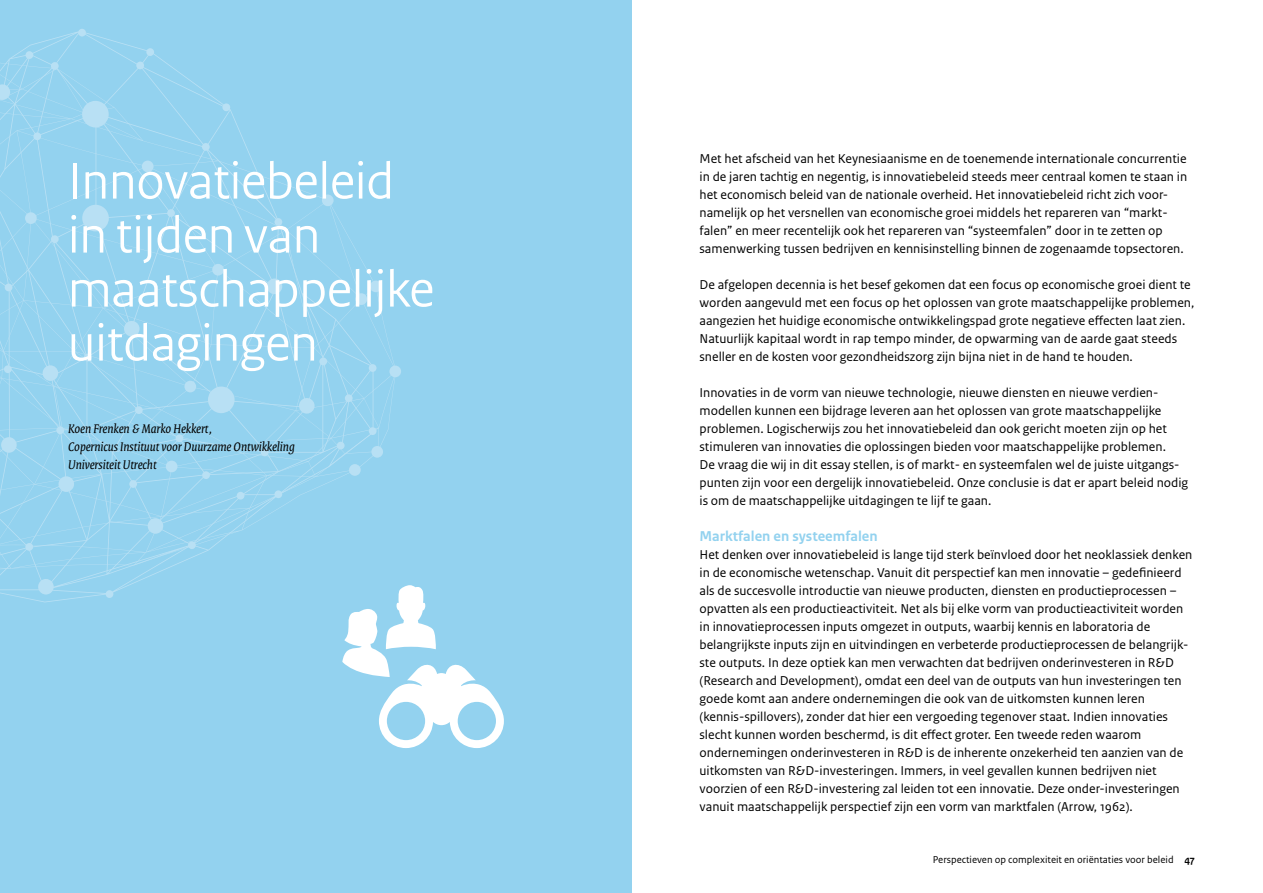
<style>
.page{position:relative;width:1263px;height:893px;background:#fff}
.page>*{position:absolute;margin:0;border:0;box-sizing:border-box;transform-origin:0 0}
.t1{font:54px/54px "Rijksoverheid Sans Heading";color:#fff}
.t2{font:700 15px "Rijksoverheid Sans Text";color:#93d2ef}
.t3{font:13.5px/18px "Rijksoverheid Sans Text";color:#000}
.t4{font:italic 13.5px/18px "Rijksoverheid Serif";color:#000}
.t5{font:10.5px "Rijksoverheid Sans Text";color:#000}
.s1{font-weight:700}
</style>
<div class="page">
<div style="left:0;top:0;width:631px;height:893px;background:#93d2ef"></div>
<svg style="left:0;top:29px;width:376px;height:573px"></svg>
<svg style="left:342px;top:584px;width:162px;height:164px"></svg>
<h1 class="t1" style="left:68px;top:155px;width:368px">Innovatiebeleid in tijden van maatschappelijke uitdagingen</h1>
<p class="t4" style="left:68px;top:419px;width:228px">Koen Frenken &amp; Marko Hekkert,<br>Copernicus Instituut voor Duurzame Ontwikkeling<br>Universiteit Utrecht</p>
<p class="t3" style="left:699px;top:149px;width:489px">Met het afscheid van het Keynesiaanisme en de toenemende internationale concurrentie in de jaren tachtig en negentig, is innovatiebeleid steeds meer centraal komen te staan in het economisch beleid van de nationale overheid. Het innovatiebeleid richt zich voor&shy;namelijk op het versnellen van economische groei middels het repareren van “markt&shy;falen” en meer recentelijk ook het repareren van “systeemfalen” door in te zetten op samenwerking tussen bedrijven en kennisinstelling binnen de zogenaamde topsectoren.</p>
<p class="t3" style="left:699px;top:275px;width:496px">De afgelopen decennia is het besef gekomen dat een focus op economische groei dient te worden aangevuld met een focus op het oplossen van grote maatschappelijke problemen, aangezien het huidige economische ontwikkelingspad grote negatieve effecten laat zien.<br>Natuurlijk kapitaal wordt in rap tempo minder, de opwarming van de aarde gaat steeds sneller en de kosten voor gezondheidszorg zijn bijna niet in de hand te houden.</p>
<p class="t3" style="left:699px;top:383px;width:490px">Innovaties in de vorm van nieuwe technologie, nieuwe diensten en nieuwe verdien&shy;modellen kunnen een bijdrage leveren aan het oplossen van grote maatschappelijke problemen. Logischerwijs zou het innovatiebeleid dan ook gericht moeten zijn op het stimuleren van innovaties die oplossingen bieden voor maatschappelijke problemen.<br>De vraag die wij in dit essay stellen, is of markt- en systeemfalen wel de juiste uitgangs&shy;punten zijn voor een dergelijk innovatiebeleid. Onze conclusie is dat er apart beleid nodig is om de maatschappelijke uitdagingen te lijf te gaan.</p>
<p class="t2" style="left:699px;top:527px;width:180px">Marktfalen en systeemfalen</p>
<p class="t3" style="left:699px;top:545px;width:494px">Het denken over innovatiebeleid is lange tijd sterk beïnvloed door het neoklassiek denken in de economische wetenschap. Vanuit dit perspectief kan men innovatie – gedefinieerd als de succesvolle introductie van nieuwe producten, diensten en productieprocessen – opvatten als een productieactiviteit. Net als bij elke vorm van productieactiviteit worden in innovatieprocessen inputs omgezet in outputs, waarbij kennis en laboratoria de belangrijkste inputs zijn en uitvindingen en verbeterde productieprocessen de belangrijk&shy;ste outputs. In deze optiek kan men verwachten dat bedrijven onderinvesteren in R&amp;D (Research and Development), omdat een deel van de outputs van hun investeringen ten goede komt aan andere ondernemingen die ook van de uitkomsten kunnen leren (kennis-spillovers), zonder dat hier een vergoeding tegenover staat. Indien innovaties slecht kunnen worden beschermd, is dit effect groter. Een tweede reden waarom ondernemingen onderinvesteren in R&amp;D is de inherente onzekerheid ten aanzien van de uitkomsten van R&amp;D-investeringen. Immers, in veel gevallen kunnen bedrijven niet voorzien of een R&amp;D-investering zal leiden tot een innovatie. Deze onder-investeringen vanuit maatschappelijk perspectief zijn een vorm van marktfalen (Arrow, 1962).</p>
<p class="t5" style="left:933px;top:854px;width:264px">Perspectieven op complexiteit en oriëntaties voor beleid <span class="s1">47</span></p>
</div>
